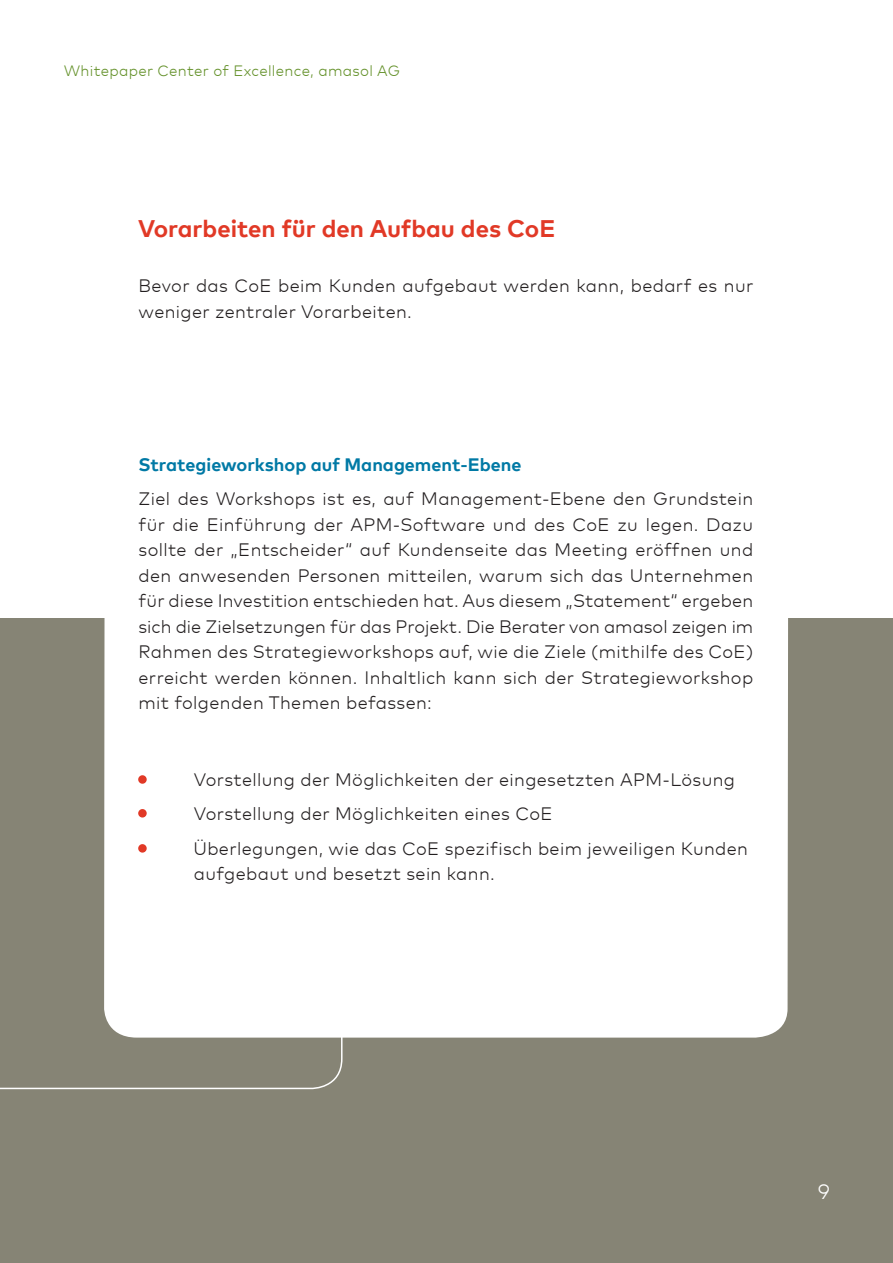
<style>
.page{position:relative;width:893px;height:1263px;background:#fff}
.page>*{position:absolute;margin:0;border:0;box-sizing:border-box;transform-origin:0 0}
.t1{font:700 24px "Mark Pro";color:#e13926}
.t2{font:300 21px "Mark Pro";color:#fff}
.t3{font:300 18px/25.5px "Mark Pro";letter-spacing:.02em;color:#231f20}
.t4{font:700 18px "Mark Pro";color:#0079a5}
.t5{font:300 15px "Mark Pro";letter-spacing:.02em;color:#64912a}
</style>
<div class="page">
<div style="left:0;top:618px;width:893px;height:645px;background:#868475"></div>
<div style="left:104px;top:618px;width:684px;height:419px;background:#fff"></div>
<div style="left:138px;top:775px;width:9px;height:9px;background:#e13926;border-radius:50%"></div>
<div style="left:138px;top:809px;width:9px;height:8px;background:#e13926;border-radius:50%"></div>
<div style="left:138px;top:844px;width:9px;height:9px;background:#e13926;border-radius:50%"></div>
<svg style="left:0;top:904px;width:343px;height:186px"></svg>
<p class="t5" style="left:64px;top:59px;width:338px">Whitepaper Center of Excellence, amasol AG</p>
<h1 class="t1" style="left:138px;top:210px;width:419px">Vorarbeiten für den Aufbau des CoE</h1>
<p class="t3" style="left:139px;top:271px;width:616px">Bevor das CoE beim Kunden aufgebaut werden kann, bedarf es nur weniger zentraler Vorarbeiten.</p>
<p class="t4" style="left:139px;top:450px;width:384px">Strategieworkshop auf Management-Ebene</p>
<p class="t3" style="left:139px;top:485px;width:616px;text-align:justify">Ziel des Workshops ist es, auf Management-Ebene den Grundstein für die Einführung der APM-Software und des CoE zu legen. Dazu sollte der „Entscheider“ auf Kundenseite das Meeting eröffnen und den anwesenden Personen mitteilen, warum sich das Unternehmen für diese Investition entschieden hat. Aus diesem „Statement“ ergeben sich die Zielsetzungen für das Projekt. Die Berater von amasol zeigen im Rahmen des Strategieworkshops auf, wie die Ziele (mithilfe des CoE) erreicht werden können. Inhaltlich kann sich der Strategieworkshop mit folgenden Themen befassen:</p>
<p class="t3" style="left:193px;top:761px;width:556px;line-height:34.5px">Vorstellung der Möglichkeiten der eingesetzten APM-Lösung<br>Vorstellung der Möglichkeiten eines CoE<br>Überlegungen, wie das CoE spezifisch beim jeweiligen Kunden</p>
<p class="t3" style="left:194px;top:860px;width:302px">aufgebaut und besetzt sein kann.</p>
<p class="t2" style="left:818px;top:1175px;width:14px">9</p>
</div>
